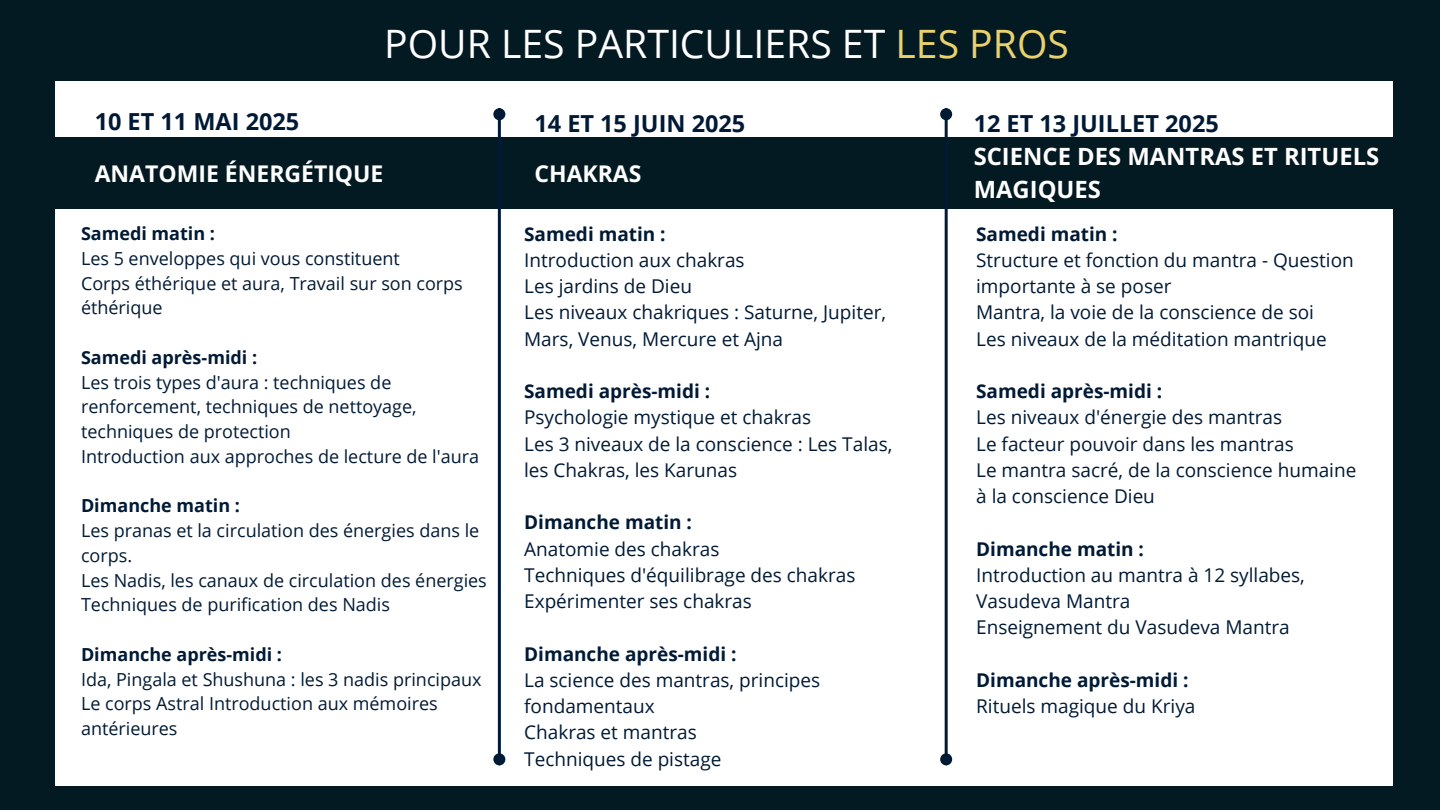
<style>
.page{position:relative;width:1440px;height:810px;background:#041a22}
.page>*{position:absolute;margin:0;border:0;box-sizing:border-box;transform-origin:0 0}
.t1{font:39.1px "Open Sans";color:#fff}
.t2{font:700 23.8px/33px "Open Sans";color:#fff}
.t3{font:700 23.5px "Open Sans";color:#001a35}
.t4{font:700 23px "Open Sans";color:#fff}
.t5{font:19px/26.2px "Open Sans";color:#001a35}
.t6{font:700 19px "Open Sans";color:#001a35}
.t7{font:18px/24.8px "Open Sans";color:#001a35}
.t8{font:700 18px "Open Sans";color:#001a35}
.s1{color:#e9d16c}
</style>
<div class="page">
<div style="left:55px;top:81px;width:1338px;height:705px;background:#fff"></div>
<div style="left:55px;top:138px;width:1338px;height:71px;background:#041a22"></div>
<hr style="left:498px;top:119px;width:3px;height:635px;background:#001a35">
<div style="left:495px;top:110px;width:9px;height:9px;background:#001a35;border-radius:50%"></div>
<div style="left:493px;top:108px;width:12px;height:12px;border:3px solid #001a35;border-radius:50%"></div>
<div style="left:495px;top:755px;width:9px;height:9px;background:#001a35;border-radius:50%"></div>
<div style="left:493px;top:753px;width:12px;height:12px;border:3px solid #001a35;border-radius:50%"></div>
<hr style="left:945px;top:119px;width:3px;height:635px;background:#001a35">
<div style="left:942px;top:110px;width:9px;height:9px;background:#001a35;border-radius:50%"></div>
<div style="left:940px;top:108px;width:12px;height:12px;border:3px solid #001a35;border-radius:50%"></div>
<div style="left:942px;top:755px;width:9px;height:9px;background:#001a35;border-radius:50%"></div>
<div style="left:940px;top:753px;width:12px;height:12px;border:3px solid #001a35;border-radius:50%"></div>
<h2 class="t1" style="left:384px;top:16px;width:686px">POUR LES PARTICULIERS ET <span class="s1">LES PROS</span></h2>
<p class="t3" style="left:95px;top:105px;width:206px">10 ET 11 MAI 2025</p>
<p class="t3" style="left:534px;top:106px;width:212px">14 ET 15 JUIN 2025</p>
<p class="t3" style="left:974px;top:106px;width:247px">12 ET 13 JUILLET 2025</p>
<p class="t4" style="left:95px;top:157px;width:290px">ANATOMIE ÉNERGÉTIQUE</p>
<p class="t8" style="left:81px;top:221px;width:136px">Samedi matin :</p>
<p class="t7" style="left:81px;top:245px;width:320px">Les 5 enveloppes qui vous constituent</p>
<p class="t7" style="left:81px;top:270px;width:383px">Corps éthérique et aura, Travail sur son corps éthérique</p>
<p class="t8" style="left:81px;top:345px;width:178px">Samedi après-midi :</p>
<p class="t7" style="left:81px;top:369px;width:337px">Les trois types d'aura : techniques de renforcement, techniques de nettoyage, techniques de protection</p>
<p class="t7" style="left:81px;top:443px;width:400px">Introduction aux approches de lecture de l'aura</p>
<p class="t8" style="left:81px;top:493px;width:160px">Dimanche matin :</p>
<p class="t7" style="left:81px;top:518px;width:400px">Les pranas et la circulation des énergies dans le corps.</p>
<p class="t7" style="left:81px;top:567px;width:407px">Les Nadis, les canaux de circulation des énergies</p>
<p class="t7" style="left:81px;top:592px;width:311px">Techniques de purification des Nadis</p>
<p class="t8" style="left:81px;top:642px;width:203px">Dimanche après-midi :</p>
<p class="t7" style="left:81px;top:666px;width:402px">Ida, Pingala et Shushuna : les 3 nadis principaux</p>
<p class="t7" style="left:81px;top:691px;width:358px">Le corps Astral Introduction aux mémoires antérieures</p>
<p class="t4" style="left:534px;top:158px;width:109px">CHAKRAS</p>
<h1 class="t6" style="left:524px;top:220px;width:143px">Samedi matin :</h1>
<h2 class="t5" style="left:524px;top:246px;width:222px">Introduction aux chakras</h2>
<h2 class="t5" style="left:524px;top:273px;width:169px">Les jardins de Dieu</h2>
<h2 class="t5" style="left:524px;top:299px;width:363px">Les niveaux chakriques : Saturne, Jupiter,<br>Mars, Venus, Mercure et Ajna</h2>
<h2 class="t6" style="left:524px;top:378px;width:188px">Samedi après-midi :</h2>
<h2 class="t5" style="left:524px;top:404px;width:288px">Psychologie mystique et chakras</h2>
<p class="t5" style="left:524px;top:430px;width:370px">Les 3 niveaux de la conscience : Les Talas, les Chakras, les Karunas</p>
<p class="t6" style="left:524px;top:509px;width:169px">Dimanche matin :</p>
<p class="t5" style="left:524px;top:535px;width:197px">Anatomie des chakras</p>
<p class="t5" style="left:524px;top:561px;width:333px">Techniques d'équilibrage des chakras</p>
<p class="t5" style="left:524px;top:588px;width:229px">Expérimenter ses chakras</p>
<p class="t6" style="left:524px;top:640px;width:214px">Dimanche après-midi :</p>
<p class="t5" style="left:524px;top:666px;width:298px">La science des mantras, principes fondamentaux</p>
<p class="t5" style="left:524px;top:719px;width:174px">Chakras et mantras</p>
<p class="t5" style="left:524px;top:745px;width:199px">Techniques de pistage</p>
<p class="t2" style="left:974px;top:139px;width:407px">SCIENCE DES MANTRAS ET RITUELS<br>MAGIQUES</p>
<p class="t6" style="left:976px;top:220px;width:143px">Samedi matin :</p>
<p class="t5" style="left:976px;top:246px;width:379px">Structure et fonction du mantra - Question importante à se poser</p>
<p class="t5" style="left:976px;top:299px;width:339px">Mantra, la voie de la conscience de soi</p>
<p class="t5" style="left:976px;top:325px;width:352px">Les niveaux de la méditation mantrique</p>
<p class="t6" style="left:976px;top:378px;width:188px">Samedi après-midi :</p>
<p class="t5" style="left:976px;top:404px;width:307px">Les niveaux d'énergie des mantras</p>
<p class="t5" style="left:976px;top:430px;width:319px">Le facteur pouvoir dans les mantras</p>
<p class="t5" style="left:976px;top:456px;width:382px">Le mantra sacré, de la conscience humaine à la conscience Dieu</p>
<p class="t6" style="left:976px;top:535px;width:169px">Dimanche matin :</p>
<p class="t5" style="left:976px;top:561px;width:330px">Introduction au mantra à 12 syllabes,<br>Vasudeva Mantra</p>
<p class="t5" style="left:976px;top:614px;width:315px">Enseignement du Vasudeva Mantra</p>
<p class="t6" style="left:976px;top:667px;width:214px">Dimanche après-midi :</p>
<p class="t5" style="left:976px;top:693px;width:221px">Rituels magique du Kriya</p>
</div>
